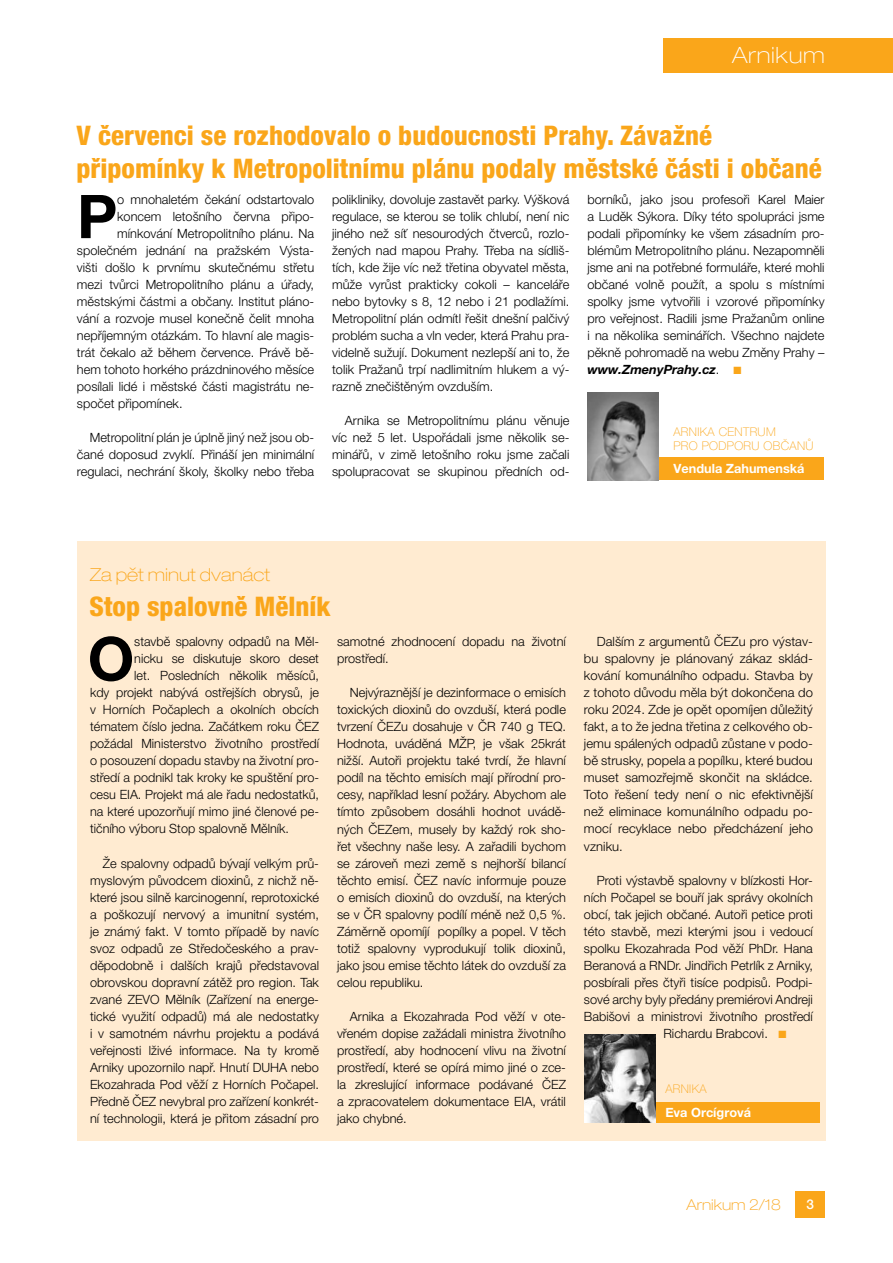
<style>
.page{position:relative;width:893px;height:1263px;background:#fff}
.page>*{position:absolute;margin:0;border:0;box-sizing:border-box;transform-origin:0 0}
.t1{font:700 60.45px "Helvetica Neue LT Pro";color:#000}
.t2{font:800 condensed 27px/33px "Helvetica Neue LT Pro";color:#faa61a}
.t3{font:100 expanded 22.5px "Helvetica Neue LT Pro";letter-spacing:.03em;color:#fff}
.t4{font:100 expanded 18px "Helvetica Neue LT Pro";color:#faa61a}
.t5{font:100 expanded 15px "Helvetica Neue LT Pro";color:#faa61a}
.t6{font:500 13.5px "Helvetica Neue LT Pro";color:#fff}
.t7{font:300 12.75px/17px "Helvetica Neue LT Pro";color:#000;text-align:justify}
.t8{font:700 12.75px "Helvetica Neue LT Pro";color:#fff}
.t9{font:100 12px/14.4px "Helvetica Neue LT Pro";letter-spacing:.03em;color:#faa61a}
.s1{font-weight:700;font-style:italic}
.s2{color:#faa61a}
</style>
<div class="page">
<div style="left:796px;top:1191px;width:29px;height:26px;background:#faa61a"></div>
<div style="left:663px;top:38px;width:230px;height:34px;background:#faa61a"></div>
<div style="left:77px;top:541px;width:748px;height:599px;background:#ffebd1"></div>
<div style="left:652px;top:1102px;width:168px;height:20px;background:#faa61a"></div>
<img style="left:584px;top:1035px;width:72px;height:87px">
<div style="left:606px;top:457px;width:218px;height:23px;background:#faa61a"></div>
<img style="left:587px;top:393px;width:72px;height:87px">
<h3 class="t3" style="left:732px;top:42px;width:94px">Arnikum</h3>
<h2 class="t2" style="left:77px;top:118px;width:747px">V červenci se rozhodovalo o budoucnosti Prahy. Závažné připomínky k Metropolitnímu plánu podaly městské části i občané</h2>
<h1 class="t1" style="left:77px;top:179px;width:42px">P</h1>
<p class="t7" style="left:117px;top:191px;width:198px">o mnohaletém čekání odstartovalo</p>
<p class="t7" style="left:117px;top:208px;width:198px">koncem letošního června připo-</p>
<p class="t7" style="left:117px;top:225px;width:198px">mínkování Metropolitního plánu. Na</p>
<p class="t7" style="left:77px;top:242px;width:239px">společném jednání na pražském Výsta-</p>
<p class="t7" style="left:77px;top:259px;width:239px">višti došlo k prvnímu skutečnému střetu</p>
<p class="t7" style="left:77px;top:276px;width:239px">mezi tvůrci Metropolitního plánu a úřady,</p>
<p class="t7" style="left:77px;top:293px;width:239px">městskými částmi a občany. Institut pláno-</p>
<p class="t7" style="left:77px;top:310px;width:239px">vání a rozvoje musel konečně čelit mnoha</p>
<p class="t7" style="left:77px;top:327px;width:239px">nepříjemným otázkám. To hlavní ale magis-</p>
<p class="t7" style="left:77px;top:344px;width:239px">trát čekalo až během července. Právě bě-</p>
<p class="t7" style="left:77px;top:361px;width:239px">hem tohoto horkého prázdninového měsíce</p>
<p class="t7" style="left:77px;top:378px;width:239px">posílali lidé i městské části magistrátu ne-</p>
<p class="t7" style="left:77px;top:395px;width:107px">spočet připomínek.</p>
<p class="t7" style="left:77px;top:429px;width:239px;text-indent:13px">Metropolitní plán je úplně jiný než jsou ob&shy;čané doposud zvyklí. Přináší jen minimální regulaci, nechrání školy, školky nebo třeba</p>
<p class="t7" style="left:332px;top:191px;width:239px">polikliniky, dovoluje zastavět parky. Výšková regulace, se kterou se tolik chlubí, není nic jiného než síť nesourodých čtverců, rozlo&shy;žených nad mapou Prahy. Třeba na sídliš&shy;tích, kde žije víc než třetina obyvatel města, může vyrůst prakticky cokoli – kanceláře nebo bytovky s 8, 12 nebo i 21 podlažími.<br>Metropolitní plán odmítl řešit dnešní palčivý problém sucha a vln veder, která Prahu pra&shy;videlně sužují. Dokument nezlepší ani to, že tolik Pražanů trpí nadlimitním hlukem a vý&shy;razně znečištěným ovzduším.</p>
<p class="t7" style="left:332px;top:412px;width:239px;text-indent:13px">Arnika se Metropolitnímu plánu věnuje víc než 5 let. Uspořádali jsme několik se&shy;minářů, v zimě letošního roku jsme začali spolupracovat se skupinou předních od-</p>
<p class="t7" style="left:587px;top:191px;width:239px">borníků, jako jsou profesoři Karel Maier a Luděk Sýkora. Díky této spolupráci jsme podali připomínky ke všem zásadním pro&shy;blémům Metropolitního plánu. Nezapomněli jsme ani na potřebné formuláře, které mohli občané volně použít, a spolu s místními spolky jsme vytvořili i vzorové připomínky pro veřejnost. Radili jsme Pražanům online i na několika seminářích. Všechno najdete pěkně pohromadě na webu Změny Prahy – <span class="s1">www.ZmenyPrahy.cz</span>. <span class="s2">■</span></p>
<p class="t9" style="left:673px;top:424px;width:142px">ARNIKA CENTRUM<br>PRO PODPORU OBČANŮ</p>
<p class="t8" style="left:673px;top:460px;width:133px">Vendula Zahumenská</p>
<h3 class="t4" style="left:90px;top:563px;width:182px">Za pět minut dvanáct</h3>
<h2 class="t2" style="left:90px;top:589px;width:242px">Stop spalovně Mělník</h2>
<h1 class="t1" style="left:88px;top:621px;width:48px">O</h1>
<p class="t7" style="left:134px;top:633px;width:186px">stavbě spalovny odpadů na Měl-</p>
<p class="t7" style="left:134px;top:650px;width:186px">nicku se diskutuje skoro deset</p>
<p class="t7" style="left:134px;top:667px;width:186px">let. Posledních několik měsíců,</p>
<p class="t7" style="left:90px;top:684px;width:230px">kdy projekt nabývá ostřejších obrysů, je</p>
<p class="t7" style="left:90px;top:701px;width:230px">v Horních Počaplech a okolních obcích</p>
<p class="t7" style="left:90px;top:718px;width:230px">tématem číslo jedna. Začátkem roku ČEZ</p>
<p class="t7" style="left:90px;top:735px;width:230px">požádal Ministerstvo životního prostředí</p>
<p class="t7" style="left:90px;top:752px;width:230px">o posouzení dopadu stavby na životní pro-</p>
<p class="t7" style="left:90px;top:769px;width:230px">středí a podnikl tak kroky ke spuštění pro-</p>
<p class="t7" style="left:90px;top:786px;width:230px">cesu EIA. Projekt má ale řadu nedostatků,</p>
<p class="t7" style="left:90px;top:803px;width:230px">na které upozorňují mimo jiné členové pe-</p>
<p class="t7" style="left:90px;top:820px;width:200px">tičního výboru Stop spalovně Mělník.</p>
<p class="t7" style="left:90px;top:854px;width:230px;text-indent:13px">Že spalovny odpadů bývají velkým prů&shy;myslovým původcem dioxinů, z nichž ně&shy;které jsou silně karcinogenní, reprotoxické a poškozují nervový a imunitní systém, je známý fakt. V tomto případě by navíc svoz odpadů ze Středočeského a prav&shy;děpodobně i dalších krajů představoval obrovskou dopravní zátěž pro region. Tak zvané ZEVO Mělník (Zařízení na energe&shy;tické využití odpadů) má ale nedostatky i v samotném návrhu projektu a podává veřejnosti lživé informace. Na ty kromě Arniky upozornilo např. Hnutí DUHA nebo Ekozahrada Pod věží z Horních Počapel.<br>Předně ČEZ nevybral pro zařízení konkrét&shy;ní technologii, která je přitom zásadní pro</p>
<p class="t7" style="left:337px;top:633px;width:230px">samotné zhodnocení dopadu na životní prostředí.</p>
<p class="t7" style="left:337px;top:684px;width:230px;text-indent:13px">Nejvýraznější je dezinformace o emisích toxických dioxinů do ovzduší, která podle tvrzení ČEZu dosahuje v ČR 740 g TEQ.<br>Hodnota, uváděná MŽP, je však 25krát nižší. Autoři projektu také tvrdí, že hlavní podíl na těchto emisích mají přírodní pro&shy;cesy, například lesní požáry. Abychom ale tímto způsobem dosáhli hodnot uvádě&shy;ných ČEZem, musely by každý rok sho&shy;řet všechny naše lesy. A zařadili bychom se zároveň mezi země s nejhorší bilancí těchto emisí. ČEZ navíc informuje pouze o emisích dioxinů do ovzduší, na kterých se v ČR spalovny podílí méně než 0,5 %.<br>Záměrně opomíjí popílky a popel. V těch totiž spalovny vyprodukují tolik dioxinů, jako jsou emise těchto látek do ovzduší za celou republiku.</p>
<p class="t7" style="left:337px;top:1007px;width:230px;text-indent:13px">Arnika a Ekozahrada Pod věží v ote&shy;vřeném dopise zažádali ministra životního prostředí, aby hodnocení vlivu na životní prostředí, které se opírá mimo jiné o zce&shy;la zkreslující informace podávané ČEZ a zpracovatelem dokumentace EIA, vrátil jako chybné.</p>
<p class="t7" style="left:584px;top:633px;width:230px;text-indent:13px">Dalším z argumentů ČEZu pro výstav&shy;bu spalovny je plánovaný zákaz sklád&shy;kování komunálního odpadu. Stavba by z tohoto důvodu měla být dokončena do roku 2024. Zde je opět opomíjen důležitý fakt, a to že jedna třetina z celkového ob&shy;jemu spálených odpadů zůstane v podo&shy;bě strusky, popela a popílku, které budou muset samozřejmě skončit na skládce.<br>Toto řešení tedy není o nic efektivnější než eliminace komunálního odpadu po&shy;mocí recyklace nebo předcházení jeho vzniku.</p>
<p class="t7" style="left:597px;top:871px;width:218px">Proti výstavbě spalovny v blízkosti Hor-</p>
<p class="t7" style="left:584px;top:888px;width:230px">ních Počapel se bouří jak správy okolních</p>
<p class="t7" style="left:584px;top:905px;width:230px">obcí, tak jejich občané. Autoři petice proti</p>
<p class="t7" style="left:584px;top:922px;width:230px">této stavbě, mezi kterými jsou i vedoucí</p>
<p class="t7" style="left:584px;top:939px;width:230px">spolku Ekozahrada Pod věží PhDr. Hana</p>
<p class="t7" style="left:584px;top:956px;width:230px">Beranová a RNDr. Jindřich Petrlík z Arniky,</p>
<p class="t7" style="left:584px;top:973px;width:230px">posbírali přes čtyři tisíce podpisů. Podpi-</p>
<p class="t7" style="left:584px;top:990px;width:230px">sové archy byly předány premiérovi Andreji</p>
<p class="t7" style="left:584px;top:1007px;width:230px">Babišovi a ministrovi životního prostředí</p>
<p class="t7" style="left:663px;top:1024px;width:125px">Richardu Brabcovi. <span class="s2">■</span></p>
<p class="t9" style="left:665px;top:1082px;width:43px">ARNIKA</p>
<p class="t8" style="left:665px;top:1104px;width:87px">Eva Orcígrová</p>
<p class="t5" style="left:686px;top:1196px;width:96px">Arnikum 2/18</p>
<p class="t6" style="left:806px;top:1196px;width:9px">3</p>
</div>
